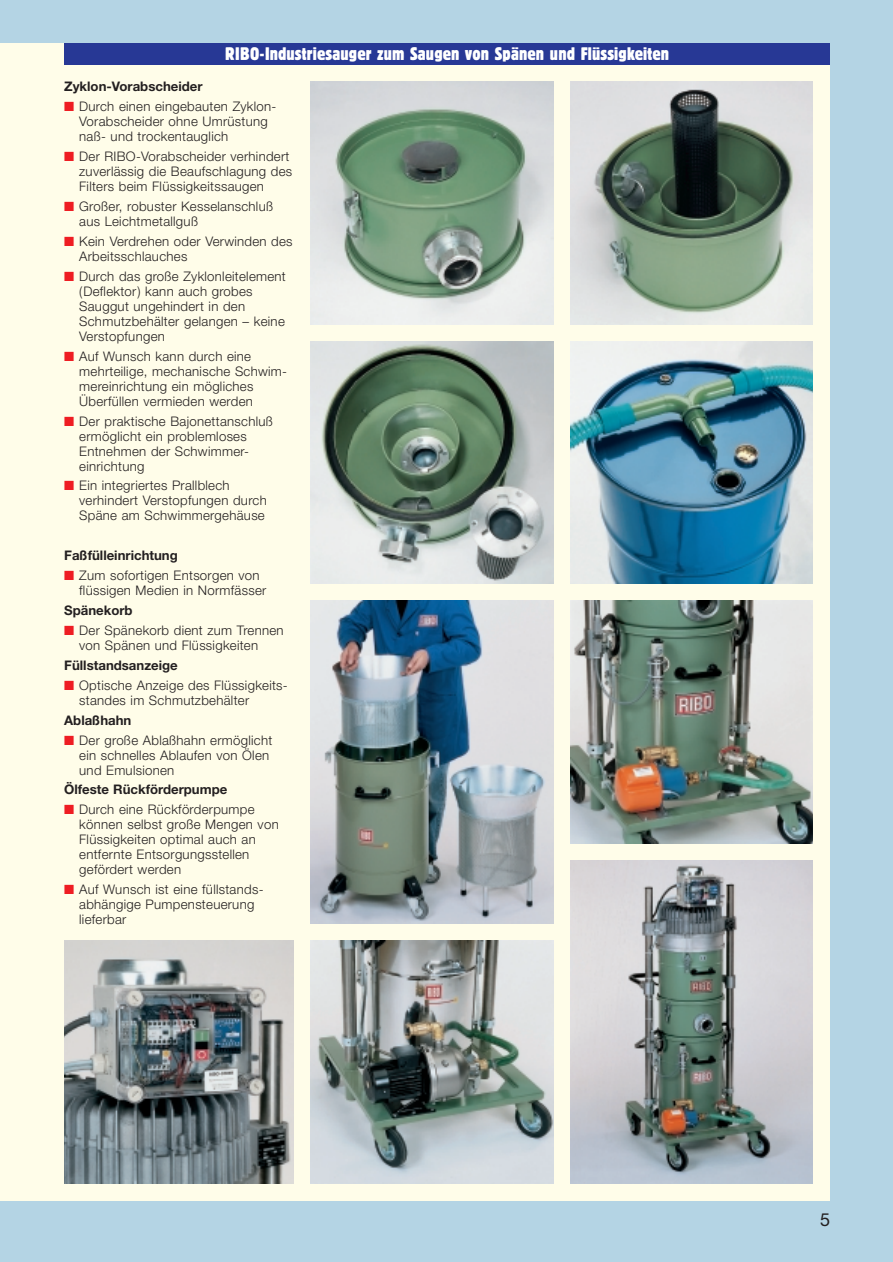
<style>
.page{position:relative;width:893px;height:1262px;background:#fff}
.page>*{position:absolute;margin:0;border:0;box-sizing:border-box;transform-origin:0 0}
.t1{font:18px "Block Berthold Con BQ";letter-spacing:.01em;color:#fff}
.t2{font:18px "Helvetica Neue";color:#231f20}
.t3{font:300 13.2px/15px "Helvetica Neue";letter-spacing:.02em;color:#231f20}
.t4{font:700 13.2px "Helvetica Neue";color:#231f20}
.s1{color:#ee1d23}
</style>
<div class="page">
<div style="left:0;top:0;width:892px;height:1261px;background:#b4d4e4"></div>
<div style="left:0;top:43px;width:830px;height:1157px;background:#fffde9"></div>
<div style="left:64px;top:43px;width:766px;height:22px;background:#273895"></div>
<img style="left:311px;top:82px;width:242px;height:242px">
<img style="left:570px;top:82px;width:243px;height:242px">
<img style="left:311px;top:341px;width:242px;height:242px">
<img style="left:570px;top:341px;width:243px;height:242px">
<img style="left:311px;top:600px;width:242px;height:324px">
<img style="left:570px;top:600px;width:243px;height:243px">
<img style="left:311px;top:941px;width:242px;height:242px">
<img style="left:64px;top:941px;width:230px;height:242px">
<img style="left:570px;top:860px;width:243px;height:323px">
<h1 class="t1" style="left:225px;top:47px;width:445px">RIBO-Industriesauger zum Saugen von Spänen und Flüssigkeiten</h1>
<p class="t4" style="left:64px;top:82px;width:140px">Zyklon-Vorabscheider</p>
<p class="t3" style="left:79px;top:100px;width:199px;text-indent:-15px"><span class="s1">■</span> Durch einen eingebauten Zyklon-<br>Vorabscheider ohne Umrüstung naß- und trockentauglich</p>
<p class="t3" style="left:79px;top:150px;width:214px;text-indent:-15px"><span class="s1">■</span> Der RIBO-Vorabscheider verhindert zuverlässig die Beaufschlagung des<br>Filters beim Flüssigkeitssaugen</p>
<p class="t3" style="left:79px;top:200px;width:195px;text-indent:-15px"><span class="s1">■</span> Großer, robuster Kesselanschluß aus Leichtmetallguß</p>
<p class="t3" style="left:79px;top:235px;width:215px;text-indent:-15px"><span class="s1">■</span> Kein Verdrehen oder Verwinden des<br>Arbeitsschlauches</p>
<p class="t3" style="left:79px;top:270px;width:208px;text-indent:-15px"><span class="s1">■</span> Durch das große Zyklonleitelement (Deflektor) kann auch grobes<br>Sauggut ungehindert in den<br>Schmutzbehälter gelangen – keine<br>Verstopfungen</p>
<p class="t3" style="left:79px;top:350px;width:209px;text-indent:-15px"><span class="s1">■</span> Auf Wunsch kann durch eine mehrteilige, mechanische Schwim&shy;mereinrichtung ein mögliches<br>Überfüllen vermieden werden</p>
<p class="t3" style="left:79px;top:414px;width:195px;text-indent:-15px"><span class="s1">■</span> Der praktische Bajonettanschluß ermöglicht ein problemloses<br>Entnehmen der Schwimmer&shy;einrichtung</p>
<p class="t3" style="left:79px;top:479px;width:189px;text-indent:-15px"><span class="s1">■</span> Ein integriertes Prallblech verhindert Verstopfungen durch<br>Späne am Schwimmergehäuse</p>
<p class="t4" style="left:64px;top:551px;width:115px">Faßfülleinrichtung</p>
<p class="t3" style="left:79px;top:569px;width:189px;text-indent:-15px"><span class="s1">■</span> Zum sofortigen Entsorgen von flüssigen Medien in Normfässer</p>
<p class="t4" style="left:64px;top:605px;width:70px">Spänekorb</p>
<p class="t3" style="left:79px;top:624px;width:206px;text-indent:-15px"><span class="s1">■</span> Der Spänekorb dient zum Trennen von Spänen und Flüssigkeiten</p>
<p class="t4" style="left:64px;top:660px;width:115px">Füllstandsanzeige</p>
<p class="t3" style="left:79px;top:679px;width:210px;text-indent:-15px"><span class="s1">■</span> Optische Anzeige des Flüssigkeits&shy;standes im Schmutzbehälter</p>
<p class="t4" style="left:64px;top:715px;width:69px">Ablaßhahn</p>
<p class="t3" style="left:79px;top:733px;width:194px;text-indent:-15px"><span class="s1">■</span> Der große Ablaßhahn ermöglicht ein schnelles Ablaufen von Ölen und Emulsionen</p>
<p class="t4" style="left:64px;top:785px;width:165px">Ölfeste Rückförderpumpe</p>
<p class="t3" style="left:79px;top:803px;width:201px;text-indent:-15px"><span class="s1">■</span> Durch eine Rückförderpumpe können selbst große Mengen von<br>Flüssigkeiten optimal auch an entfernte Entsorgungsstellen gefördert werden</p>
<p class="t3" style="left:79px;top:883px;width:186px;text-indent:-15px"><span class="s1">■</span> Auf Wunsch ist eine füllstands&shy;abhängige Pumpensteuerung lieferbar</p>
<h1 class="t2" style="left:820px;top:1213px;width:12px">5</h1>
</div>
